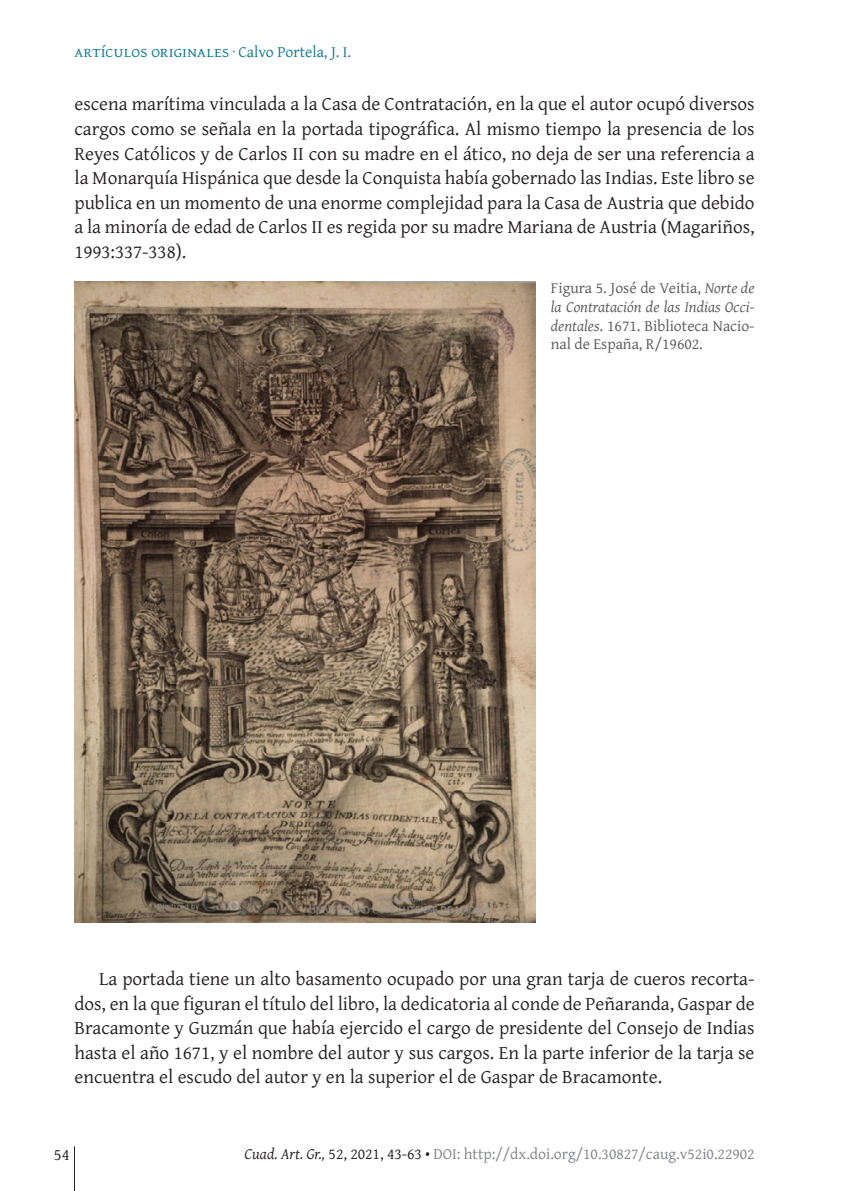
<style>
.page{position:relative;width:844px;height:1191px;background:#fff}
.page>*{position:absolute;margin:0;border:0;box-sizing:border-box;transform-origin:0 0}
.t1{font:19.25px/24.5px "Gentium Plus";color:#231f20;text-align:justify}
.t2{font:16.62px "Gentium Plus";color:#231f20}
.piedefoto{font:15.75px/18.9px "Gentium Plus";color:#57585a;text-align:justify}
.t3{font:15.75px "Gentium Plus";color:#808285}
.t4{font:15.75px "Gentium Plus";letter-spacing:.02em;color:#0d788c}
.s1{font-style:italic}
.s2{font-style:italic;color:#231f20}
.s3{color:#231f20}
</style>
<div class="page">
<hr style="left:74px;top:1146px;width:1px;height:45px;background:#231f20">
<img style="left:74px;top:281px;width:461px;height:641px">
<p class="t4" style="left:74px;top:37px;width:278px">artículos originales · Calvo Portela, J. I.</p>
<p class="t1" style="left:74px;top:90px;width:681px">escena marítima vinculada a la Casa de Contratación, en la que el autor ocupó diversos cargos como se señala en la portada tipográfica. Al mismo tiempo la presencia de los Reyes Católicos y de Carlos II con su madre en el ático, no deja de ser una referencia a la Monarquía Hispánica que desde la Conquista había gobernado las Indias. Este libro se publica en un momento de una enorme complejidad para la Casa de Austria que debido a la minoría de edad de Carlos II es regida por su madre Mariana de Austria (Magariños, 1993:337-338).</p>
<p class="piedefoto" style="left:550px;top:277px;width:205px">Figura 5. José de Veitia, <span class="s1">Norte de la Contratación de las Indias Occi&shy;dentales</span>. 1671. Biblioteca Nacio&shy;nal de España, R/19602.</p>
<p class="t1" style="left:74px;top:965px;width:681px;text-indent:25px">La portada tiene un alto basamento ocupado por una gran tarja de cueros recorta&shy;dos, en la que figuran el título del libro, la dedicatoria al conde de Peñaranda, Gaspar de Bracamonte y Guzmán que había ejercido el cargo de presidente del Consejo de Indias hasta el año 1671, y el nombre del autor y sus cargos. En la parte inferior de la tarja se encuentra el escudo del autor y en la superior el de Gaspar de Bracamonte.</p>
<p class="t2" style="left:54px;top:1138px;width:17px">54</p>
<p class="t3" style="left:244px;top:1138px;width:511px"><span class="s2">Cuad. Art. Gr.,</span> <span class="s3">52, 2021, 43-63 •</span> DOI: http://dx.doi.org/10.30827/caug.v52i0.22902</p>
</div>
